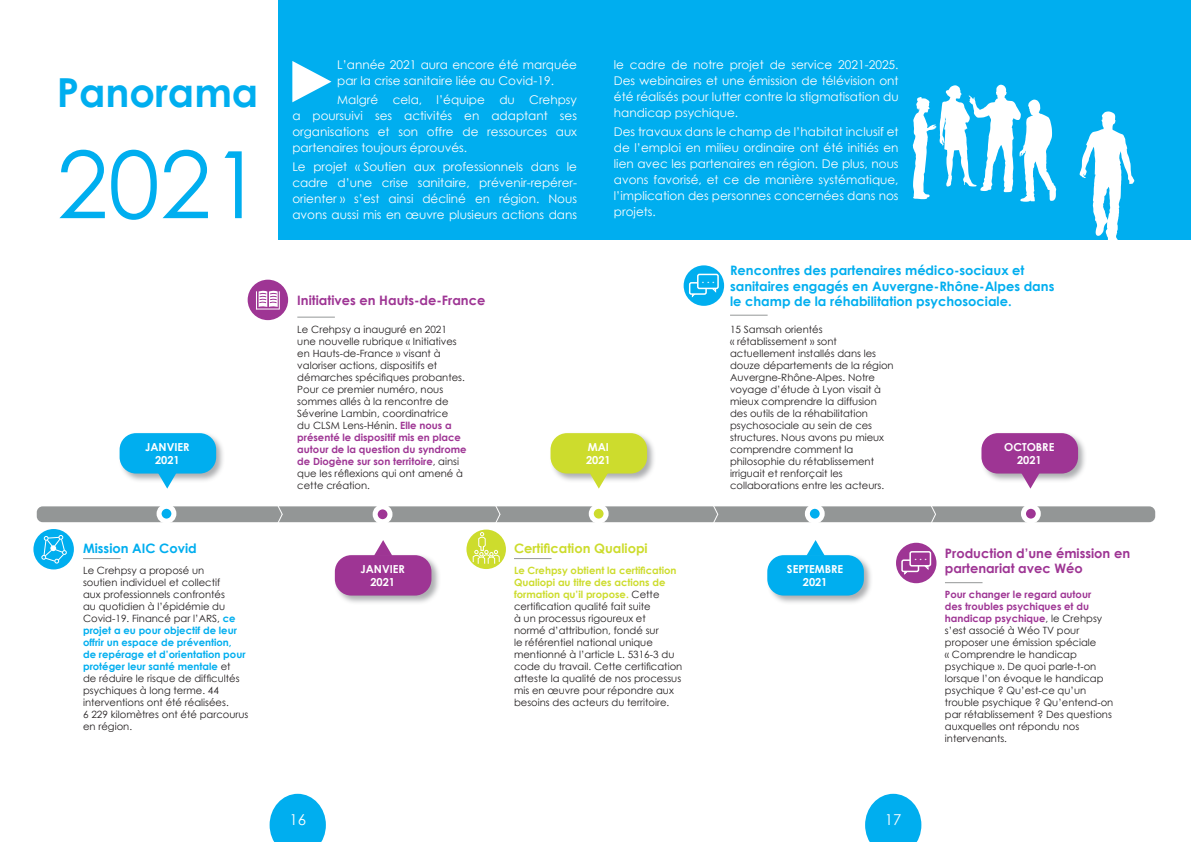
<style>
.page{position:relative;width:1191px;height:842px;background:#fff}
.page>*{position:absolute;margin:0;border:0;box-sizing:border-box;transform-origin:0 0}
.t1{font:93px "Century Gothic";color:#00aeef}
.t2{font:700 40px "Century Gothic";color:#00aeef}
.t3{font:15px "Century Gothic";color:#fff}
.t4{font:700 13px/15.6px "Century Gothic";color:#00aeef}
.t5{font:700 13px/15.6px "Century Gothic";color:#9e3594}
.t6{font:700 13px "Century Gothic";color:#cddc2d}
.t7{font:12px/16px "Century Gothic";color:#fff;text-align:justify}
.t8{font:700 11px/13.2px "Century Gothic";color:#fff;text-align:center}
.t9{font:10px/12px "Century Gothic";color:#231f20}
.t10{font:700 9px "Century Gothic";color:#fff}
.s1{font-weight:700;color:#00aeef}
.s2{font-weight:700;color:#9e3594}
.s3{font-weight:700;color:#cddc2d}
</style>
<div class="page">
<svg style="left:270px;top:794px;width:56px;height:48px;background:#26baf1"></svg>
<svg style="left:865px;top:794px;width:56px;height:48px;background:#26baf1"></svg>
<div style="left:278px;top:0;width:913px;height:240px;background:#00aeef"></div>
<svg style="left:1079px;top:111px;width:55px;height:129px"></svg>
<svg style="left:912px;top:85px;width:144px;height:117px"></svg>
<hr style="left:83px;top:558px;width:38px;height:1px;background:#65696a">
<svg style="left:292px;top:61px;width:39px;height:41px"></svg>
<div style="left:118px;top:432px;width:107px;height:51px;background:#939598;opacity:.75"></div>
<div style="left:120px;top:433px;width:96px;height:40px;background:#00aeef;border-radius:16px"></div>
<svg style="left:158px;top:473px;width:18px;height:16px"></svg>
<div style="left:766px;top:554px;width:107px;height:51px;background:#939598;opacity:.75"></div>
<div style="left:767px;top:555px;width:97px;height:40px;background:#00aeef;border-radius:16px"></div>
<svg style="left:806px;top:540px;width:19px;height:16px"></svg>
<div style="left:549px;top:432px;width:107px;height:51px;background:#939598;opacity:.75"></div>
<div style="left:550px;top:433px;width:97px;height:40px;background:#cddc2d;border-radius:16px"></div>
<svg style="left:589px;top:473px;width:19px;height:16px"></svg>
<div style="left:333px;top:554px;width:108px;height:51px;background:#939598;opacity:.75"></div>
<div style="left:335px;top:555px;width:96px;height:40px;background:#9e3594;border-radius:16px"></div>
<svg style="left:374px;top:540px;width:18px;height:15px"></svg>
<div style="left:980px;top:432px;width:107px;height:51px;background:#939598;opacity:.75"></div>
<div style="left:981px;top:433px;width:97px;height:40px;background:#9e3594;border-radius:16px"></div>
<svg style="left:1021px;top:473px;width:18px;height:16px"></svg>
<hr style="left:297px;top:317px;width:38px;height:1px;background:#65696a">
<hr style="left:514px;top:558px;width:37px;height:1px;background:#65696a">
<hr style="left:945px;top:582px;width:37px;height:1px;background:#65696a">
<div style="left:37px;top:506px;width:1118px;height:16px;background:#939696;border-radius:6px"></div>
<div style="left:159px;top:506px;width:15px;height:15px;background:#00aeef;border-radius:50%"></div>
<div style="left:157px;top:504px;width:19px;height:20px;border:5px solid #fff;border-radius:50%"></div>
<div style="left:375px;top:507px;width:15px;height:15px;background:#9e3594;border-radius:50%"></div>
<div style="left:373px;top:504px;width:19px;height:20px;border:5px solid #fff;border-radius:50%"></div>
<div style="left:591px;top:506px;width:15px;height:15px;background:#cddc2d;border-radius:50%"></div>
<div style="left:589px;top:504px;width:19px;height:20px;border:5px solid #fff;border-radius:50%"></div>
<div style="left:807px;top:506px;width:15px;height:15px;background:#00aeef;border-radius:50%"></div>
<div style="left:805px;top:504px;width:19px;height:20px;border:5px solid #fff;border-radius:50%"></div>
<div style="left:1023px;top:506px;width:15px;height:15px;background:#9e3594;border-radius:50%"></div>
<div style="left:1021px;top:504px;width:19px;height:20px;border:5px solid #fff;border-radius:50%"></div>
<svg style="left:272px;top:506px;width:12px;height:17px"></svg>
<svg style="left:707px;top:506px;width:12px;height:17px"></svg>
<svg style="left:925px;top:506px;width:12px;height:17px"></svg>
<div style="left:896px;top:543px;width:40px;height:40px;background:#9e3594;border-radius:50%"></div>
<div style="left:901px;top:559px;width:18px;height:13px;border:2px solid #fff;border-radius:2px"></div>
<div style="left:910px;top:552px;width:20px;height:14px;background:#9e3594;border-radius:2px"></div>
<div style="left:909px;top:551px;width:22px;height:15px;border:2px solid #fff;border-radius:2px"></div>
<svg style="left:924px;top:565px;width:5px;height:5px"></svg>
<svg style="left:903px;top:570px;width:5px;height:5px"></svg>
<div style="left:33px;top:529px;width:41px;height:40px;background:#00aeef;border-radius:50%"></div>
<svg style="left:41px;top:535px;width:26px;height:28px"></svg>
<div style="left:248px;top:280px;width:40px;height:40px;background:#9e3594;border-radius:50%"></div>
<svg style="left:256px;top:290px;width:24px;height:19px"></svg>
<hr style="left:730px;top:315px;width:37px;height:1px;background:#65696a">
<div style="left:683px;top:265px;width:41px;height:41px;background:#00aeef;border-radius:50%"></div>
<div style="left:689px;top:282px;width:18px;height:13px;border:2px solid #fff;border-radius:2px"></div>
<div style="left:698px;top:274px;width:20px;height:14px;background:#00aeef;border-radius:2px"></div>
<div style="left:697px;top:274px;width:22px;height:15px;border:2px solid #fff;border-radius:2px"></div>
<svg style="left:711px;top:287px;width:5px;height:6px"></svg>
<svg style="left:691px;top:293px;width:4px;height:5px"></svg>
<div style="left:466px;top:530px;width:40px;height:39px;background:#cddc2d;border-radius:50%"></div>
<svg style="left:472px;top:506px;width:29px;height:63px"></svg>
<h2 class="t2" style="left:57px;top:62px;width:203px">Panorama</h2>
<h1 class="t1" style="left:57px;top:120px;width:208px">2021</h1>
<p class="t8" style="left:145px;top:440px;width:46px">JANVIER<br>2021</p>
<h3 class="t4" style="left:83px;top:540px;width:115px">Mission AIC Covid</h3>
<p class="t9" style="left:83px;top:564px;width:167px">Le Crehpsy a proposé un<br>soutien individuel et collectif<br>aux professionnels confrontés<br>au quotidien à l’épidémie du<br>Covid-19. Financé par l’ARS, <span class="s1">ce projet a eu pour objectif de leur offrir un espace de prévention,<br>de repérage et d’orientation pour protéger leur santé mentale</span> et<br>de réduire le risque de difficultés psychiques à long terme. 44 interventions ont été réalisées.<br>6 229 kilomètres ont été parcourus en région.</p>
<p class="t7" style="left:337px;top:57px;width:241px">L’année 2021 aura encore été marquée par la crise sanitaire liée au Covid-19.</p>
<p class="t7" style="left:292px;top:92px;width:286px;text-indent:45px">Malgré cela, l’équipe du Crehpsy a poursuivi ses activités en adaptant ses organisations et son offre de ressources aux partenaires toujours éprouvés.</p>
<p class="t7" style="left:292px;top:159px;width:286px">Le projet « Soutien aux professionnels dans le cadre d’une crise sanitaire, prévenir-repérer&shy;orienter » s’est ainsi décliné en région. Nous avons aussi mis en œuvre plusieurs actions dans</p>
<p class="t7" style="left:614px;top:57px;width:286px">le cadre de notre projet de service 2021-2025.<br>Des webinaires et une émission de télévision ont été réalisés pour lutter contre la stigmatisation du handicap psychique.</p>
<p class="t7" style="left:614px;top:124px;width:286px">Des travaux dans le champ de l’habitat inclusif et de l’emploi en milieu ordinaire ont été initiés en lien avec les partenaires en région. De plus, nous avons favorisé, et ce de manière systématique, l’implication des personnes concernées dans nos projets.</p>
<h3 class="t5" style="left:297px;top:292px;width:189px">Initiatives en Hauts-de-France</h3>
<p class="t9" style="left:297px;top:323px;width:171px">Le Crehpsy a inauguré en 2021 une nouvelle rubrique « Initiatives en Hauts-de-France » visant à valoriser actions, dispositifs et démarches spécifiques probantes.<br>Pour ce premier numéro, nous sommes allés à la rencontre de<br>Séverine Lambin, coordinatrice<br>du CLSM Lens-Hénin. <span class="s2">Elle nous a présenté le dispositif mis en place autour de la question du syndrome de Diogène sur son territoire</span>, ainsi que les réflexions qui ont amené à cette création.</p>
<p class="t8" style="left:586px;top:440px;width:26px;text-align:left">MAI<br>2021</p>
<p class="t10" style="left:702px;top:273px;width:14px">. . .</p>
<h3 class="t4" style="left:730px;top:262px;width:326px">Rencontres des partenaires médico-sociaux et sanitaires engagés en Auvergne-Rhône-Alpes dans le champ de la réhabilitation psychosociale.</h3>
<p class="t9" style="left:730px;top:323px;width:165px">15 Samsah orientés<br>« rétablissement » sont actuellement installés dans les douze départements de la région<br>Auvergne-Rhône-Alpes. Notre voyage d’étude à Lyon visait à mieux comprendre la diffusion des outils de la réhabilitation psychosociale au sein de ces structures. Nous avons pu mieux comprendre comment la philosophie du rétablissement irriguait et renforçait les collaborations entre les acteurs.</p>
<p class="t8" style="left:1004px;top:440px;width:52px">OCTOBRE<br>2021</p>
<p class="t8" style="left:360px;top:562px;width:46px">JANVIER<br>2021</p>
<h3 class="t6" style="left:514px;top:538px;width:135px">Certification Qualiopi</h3>
<p class="t9" style="left:514px;top:564px;width:170px"><span class="s3">Le Crehpsy obtient la certification Qualiopi au titre des actions de formation qu’il propose.</span> Cette certification qualité fait suite<br>à un processus rigoureux et<br>normé d’attribution, fondé sur<br>le référentiel national unique mentionné à l’article L. 5316-3 du code du travail. Cette certification atteste la qualité de nos processus mis en œuvre pour répondre aux besoins des acteurs du territoire.</p>
<p class="t8" style="left:787px;top:562px;width:58px">SEPTEMBRE<br>2021</p>
<p class="t10" style="left:914px;top:550px;width:14px">. . .</p>
<h3 class="t5" style="left:945px;top:545px;width:187px">Production d’une émission en partenariat avec Wéo</h3>
<p class="t9" style="left:945px;top:588px;width:170px"><span class="s2">Pour changer le regard autour<br>des troubles psychiques et du handicap psychique</span>, le Crehpsy s’est associé à Wéo TV pour proposer une émission spéciale<br>« Comprendre le handicap psychique ». De quoi parle-t-on lorsque l’on évoque le handicap psychique ? Qu’est-ce qu’un trouble psychique ? Qu’entend-on par rétablissement ? Des questions auxquelles ont répondu nos intervenants.</p>
<h3 class="t3" style="left:289px;top:809px;width:18px">16</h3>
<h3 class="t3" style="left:885px;top:809px;width:18px">17</h3>
</div>
